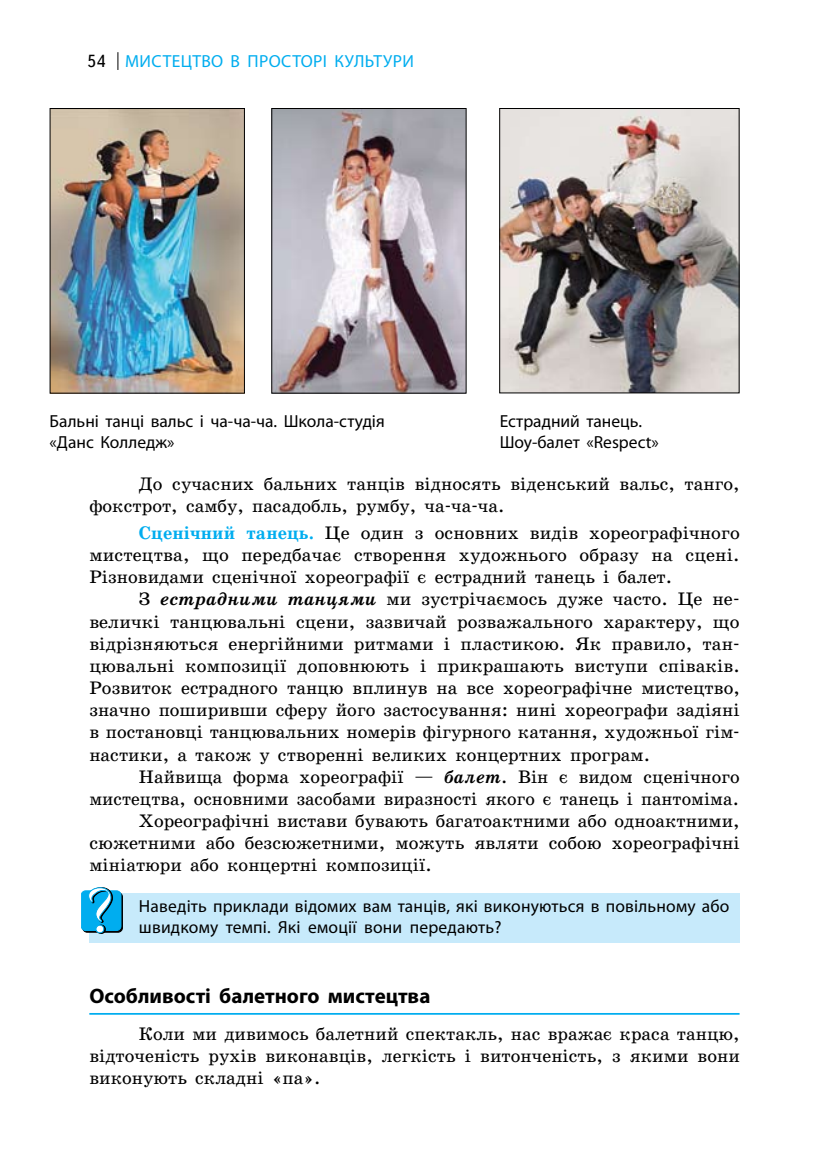
<style>
.page{position:relative;width:819px;height:1171px;background:#fff}
.page>*{position:absolute;margin:0;border:0;box-sizing:border-box;transform-origin:0 0}
.t1{font:700 21px "Myriad Pro";color:#000}
.t2{font:18.38px/22.2px "School Book C";color:#000;text-align:justify}
.t3{font:17.5px/21px "Myriad Pro";letter-spacing:.01em;color:#000}
.t4{font:17.5px "Myriad Pro";letter-spacing:.07em;color:#00adef}
.s1{font-family:"Text Book C";color:#000}
.s2{font-weight:700;color:#00adef}
.s3{font-weight:700;font-style:italic}
</style>
<div class="page">
<svg style="left:117px;top:52px;width:1px;height:18px"></svg>
<div style="left:89px;top:893px;width:650px;height:49px;background:#c7eafb"></div>
<div style="left:83px;top:892px;width:40px;height:40px;border:1px solid #000;border-radius:4px"></div>
<div style="left:81px;top:891px;width:40px;height:39px;background:#00adef;border-radius:4px"></div>
<div style="left:81px;top:890px;width:40px;height:40px;border:1px solid #00adef;border-radius:4px"></div>
<svg style="left:88px;top:887px;width:26px;height:47px"></svg>
<hr style="left:89px;top:1013px;width:650px;height:1px;background:#00adef">
<img style="left:52px;top:110px;width:191px;height:282px">
<div style="left:50px;top:108px;width:195px;height:286px;border:1px solid #000"></div>
<img style="left:501px;top:110px;width:236px;height:281px">
<div style="left:499px;top:108px;width:240px;height:285px;border:1px solid #000"></div>
<img style="left:273px;top:110px;width:191px;height:282px">
<div style="left:271px;top:108px;width:195px;height:286px;border:1px solid #000"></div>
<p class="t4" style="left:87px;top:51px;width:76px"><span class="s1">54</span> Митстецтво</p>
<p class="t4" style="left:231px;top:51px;width:50px">в проосто</p>
<p class="t4" style="left:313px;top:51px;width:102px">рі культури</p>
<p class="t3" style="left:50px;top:410px;width:337px">Бальні танці вальс і ча-ча-ча. Школа-студія «Данс Колледж»</p>
<p class="t3" style="left:499px;top:410px;width:161px">Естрадний танець.<br>Шоу-балет «Respect»</p>
<p class="t2" style="left:89px;top:473px;width:651px;text-indent:50px">До сучасних бальних танців відносять віденський вальс, танго, фокстрот, самбу, пасадобль, румбу, ча-ча-ча.</p>
<p class="t2" style="left:89px;top:522px;width:652px;text-indent:50px"><span class="s2">Сценічний танець.</span> Це один з основних видів хореографічного мистецтва, що передбачає створення художнього образу на сцені.<br>Різновидами сценічної хореографії є естрадний танець і балет.</p>
<p class="t2" style="left:89px;top:588px;width:652px;text-indent:50px">З <span class="s3">естрадними танцями</span> ми зустрічаємось дуже часто. Це не&shy;величкі танцювальні сцени, зазвичай розважального характеру, що відрізняються енергійними ритмами і пластикою. Як правило, тан&shy;цювальні композиції доповнюють і прикрашають виступи співаків.<br>Розвиток естрадного танцю вплинув на все хореографічне мистецтво, значно поширивши сферу його застосування: нині хореографи задіяні в постановці танцювальних номерів фігурного катання, художньої гім&shy;настики, а також у створенні великих концертних програм.</p>
<p class="t2" style="left:139px;top:765px;width:602px">Найвища форма хореографії — <span class="s3">балет</span>. Він є видом сценічного</p>
<p class="t2" style="left:89px;top:788px;width:651px">мистецтва, основними засобами виразності якого є танець і пантоміма.</p>
<p class="t2" style="left:139px;top:810px;width:602px">Хореографічні вистави бувають багатоактними або одноактними,</p>
<p class="t2" style="left:89px;top:832px;width:652px">сюжетними або безсюжетними, можуть являти собою хореографічні</p>
<p class="t2" style="left:89px;top:854px;width:344px">мініатюри або концертні композиції.</p>
<p class="t3" style="left:139px;top:895px;width:592px">Наведіть приклади відомих вам танців, які виконуються в повільному або швидкому темпі. Які емоції вони передають?</p>
<p class="t1" style="left:89px;top:982px;width:342px">Особливості балетного мистецтва</p>
<p class="t2" style="left:89px;top:1023px;width:652px;text-indent:50px">Коли ми дивимось балетний спектакль, нас вражає краса танцю, відточеність рухів виконавців, легкість і витонченість, з якими вони виконують складні «па».</p>
</div>
